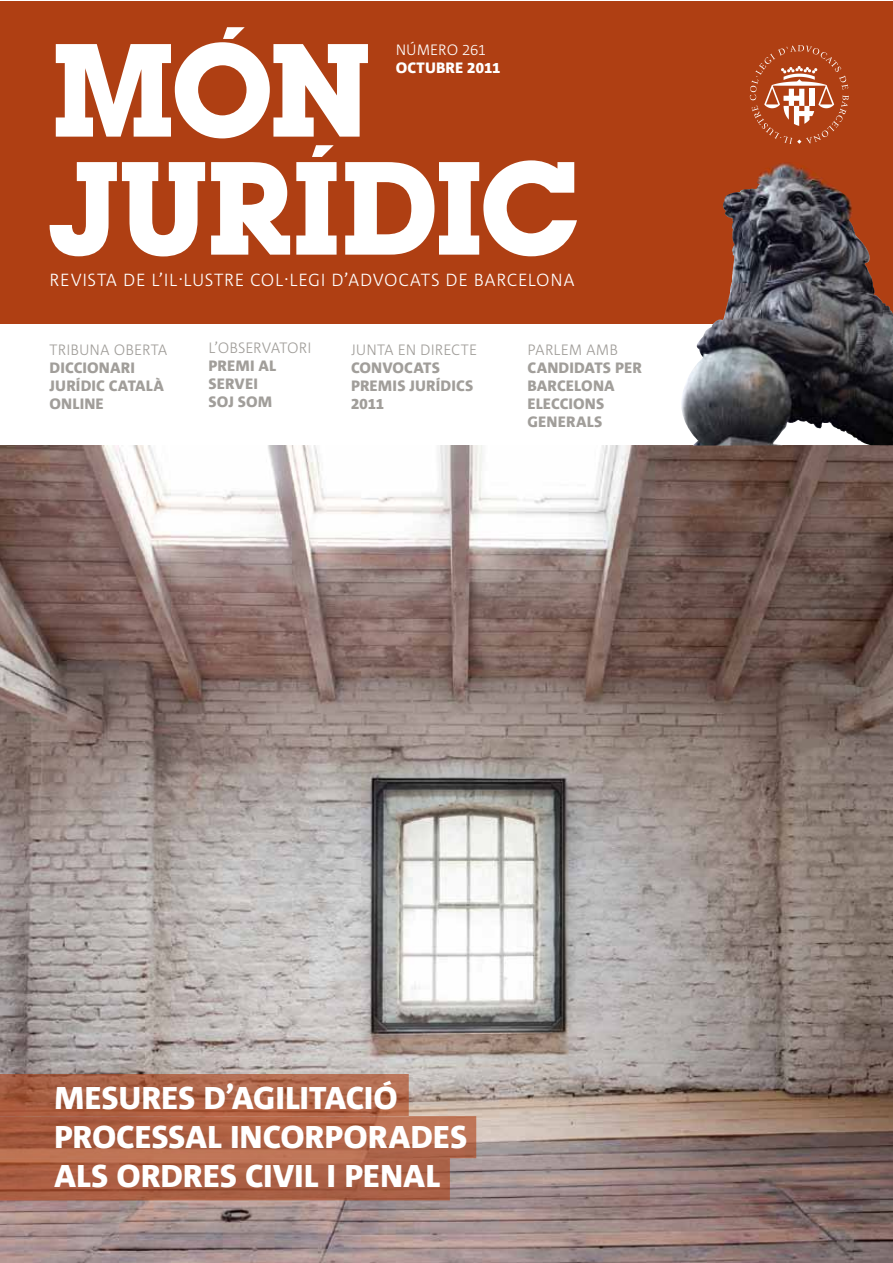
<style>
.page{position:relative;width:893px;height:1263px;background:#fff}
.page>*{position:absolute;margin:0;border:0;box-sizing:border-box;transform-origin:0 0}
.t1{font:800 31.5px/39px "Corpid";color:#fff}
.t2{font:300 17.55px "Corpid";color:#fff}
.t3{font:800 15px/18px "Corpid";color:#a19e9a}
.t4{font:300 15px "Corpid";color:#a19e9a}
.t5{font:800 15px "Corpid";color:#fff}
.t6{font:300 15px "Corpid";color:#fff}
</style>
<div class="page">
<div style="left:0;top:1px;width:892px;height:323px;background:#af3f13"></div>
<svg style="left:750px;top:45px;width:99px;height:99px"></svg>
<svg style="left:56px;top:27px;width:312px;height:111px"></svg>
<svg style="left:50px;top:162px;width:155px;height:94px"></svg>
<svg style="left:211px;top:162px;width:79px;height:93px"></svg>
<svg style="left:345px;top:160px;width:232px;height:96px"></svg>
<svg style="left:296px;top:145px;width:41px;height:110px"></svg>
<img style="left:0;top:446px;width:892px;height:817px">
<svg style="left:0;top:1074px;width:476px;height:126px;background:#ae664b"></svg>
<img style="left:681px;top:163px;width:211px;height:283px">
<p class="t6" style="left:396px;top:41px;width:92px">NÚMERO 261</p>
<p class="t5" style="left:396px;top:58px;width:106px">OCTUBRE 2011</p>
<p class="t2" style="left:50px;top:270px;width:527px">REVISTA DE L’IL.LUSTRE COL.LEGI D’ADVOCATS DE BARCELONA</p>
<p class="t4" style="left:50px;top:341px;width:119px">TRIBUNA OBERTA</p>
<p class="t3" style="left:50px;top:358px;width:116px">DICCIONARI<br>JURÍDIC CATALÀ<br>ONLINE</p>
<p class="t4" style="left:208px;top:339px;width:105px">L’OBSERVATORI</p>
<p class="t3" style="left:208px;top:357px;width:69px">PREMI AL<br>SERVEI<br>SOJ SOM</p>
<p class="t4" style="left:351px;top:341px;width:128px">JUNTA EN DIRECTE</p>
<p class="t3" style="left:351px;top:358px;width:124px">CONVOCATS<br>PREMIS JURÍDICS<br>2011</p>
<p class="t4" style="left:527px;top:341px;width:92px">PARLEM AMB</p>
<p class="t3" style="left:527px;top:358px;width:116px">CANDIDATS PER<br>BARCELONA<br>ELECCIONS<br>GENERALS</p>
<h1 class="t1" style="left:54px;top:1077px;width:415px">MESURES D’AGILITACIÓ<br>PROCESSAL INCORPORADES<br>ALS ORDRES CIVIL I PENAL</h1>
</div>
